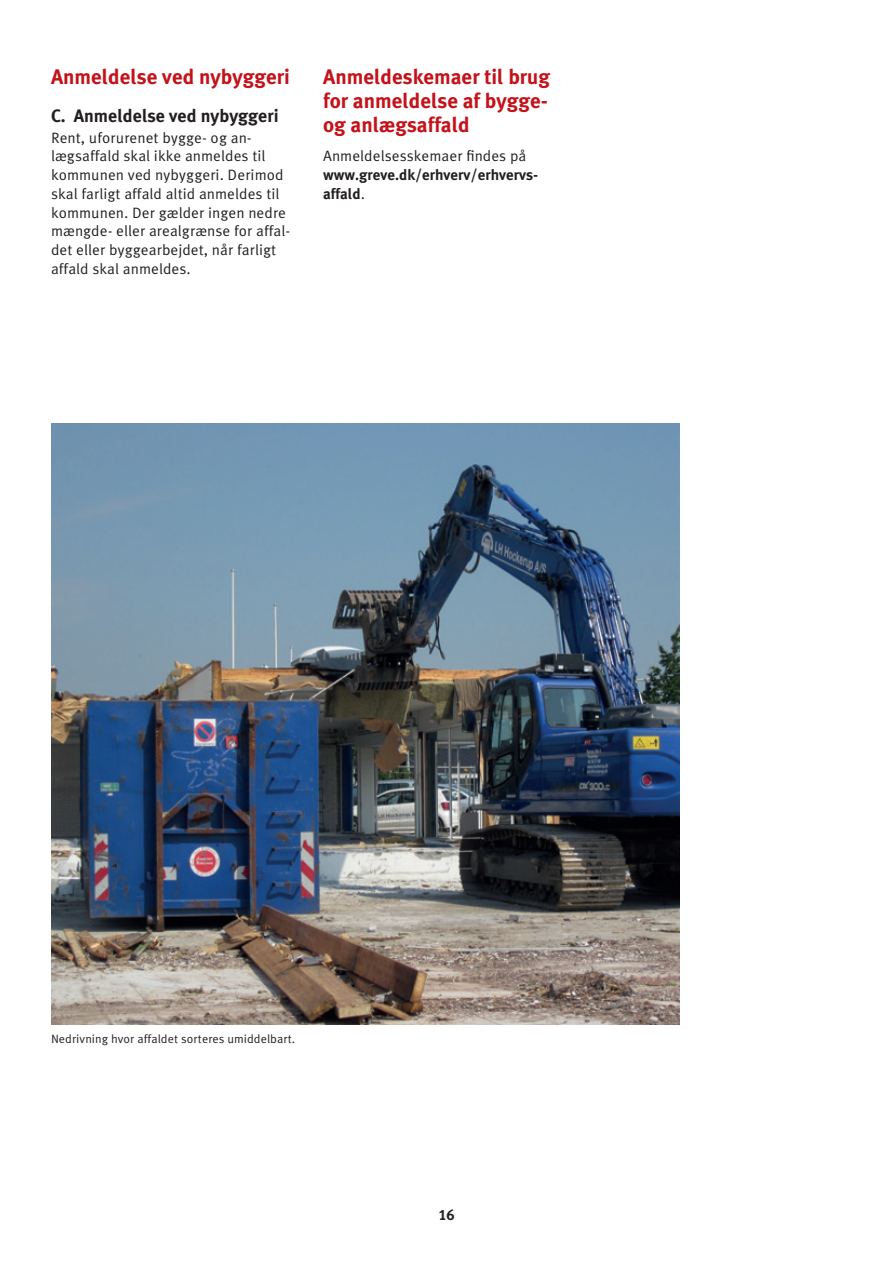
<style>
.page{position:relative;width:893px;height:1263px;background:#fff}
.page>*{position:absolute;margin:0;border:0;box-sizing:border-box;transform-origin:0 0}
.t1{font:700 21px/24px "Meta Korrespondenz";color:#c4121a;text-align:justify}
.t2{font:700 18px "Meta Korrespondenz";color:#231f20}
.t3{font:15px/18.8px "Meta Korrespondenz";color:#231f20}
.t4{font:700 15px/18.8px "Meta Korrespondenz";color:#231f20}
.t5{font:12px "Meta Korrespondenz";color:#231f20}
.s1{font-weight:400}
</style>
<div class="page">
<img style="left:51px;top:424px;width:628px;height:600px">
<h1 class="t1" style="left:51px;top:65px;width:240px">Anmeldelse ved nybyggeri</h1>
<p class="t2" style="left:51px;top:106px;width:229px">C. Anmeldelse ved nybyggeri</p>
<p class="t3" style="left:51px;top:128px;width:241px">Rent, uforurenet bygge- og an&shy;lægsaffald skal ikke anmeldes til kommunen ved nybyggeri. Derimod skal farligt affald altid anmeldes til kommunen. Der gælder ingen nedre mængde- eller arealgrænse for affal&shy;det eller byggearbejdet, når farligt affald skal anmeldes.</p>
<h1 class="t1" style="left:323px;top:65px;width:228px">Anmeldeskemaer til brug for anmeldelse af bygge&shy;og anlægsaffald</h1>
<p class="t3" style="left:323px;top:147px;width:205px">Anmeldelsesskemaer findes på</p>
<p class="t4" style="left:323px;top:165px;width:215px">www.greve.dk/erhverv/erhvervs&shy;affald<span class="s1">.</span></p>
<p class="t5" style="left:51px;top:1032px;width:244px">Nedrivning hvor affaldet sorteres umiddelbart.</p>
<p class="t4" style="left:438px;top:1206px;width:18px">16</p>
</div>
